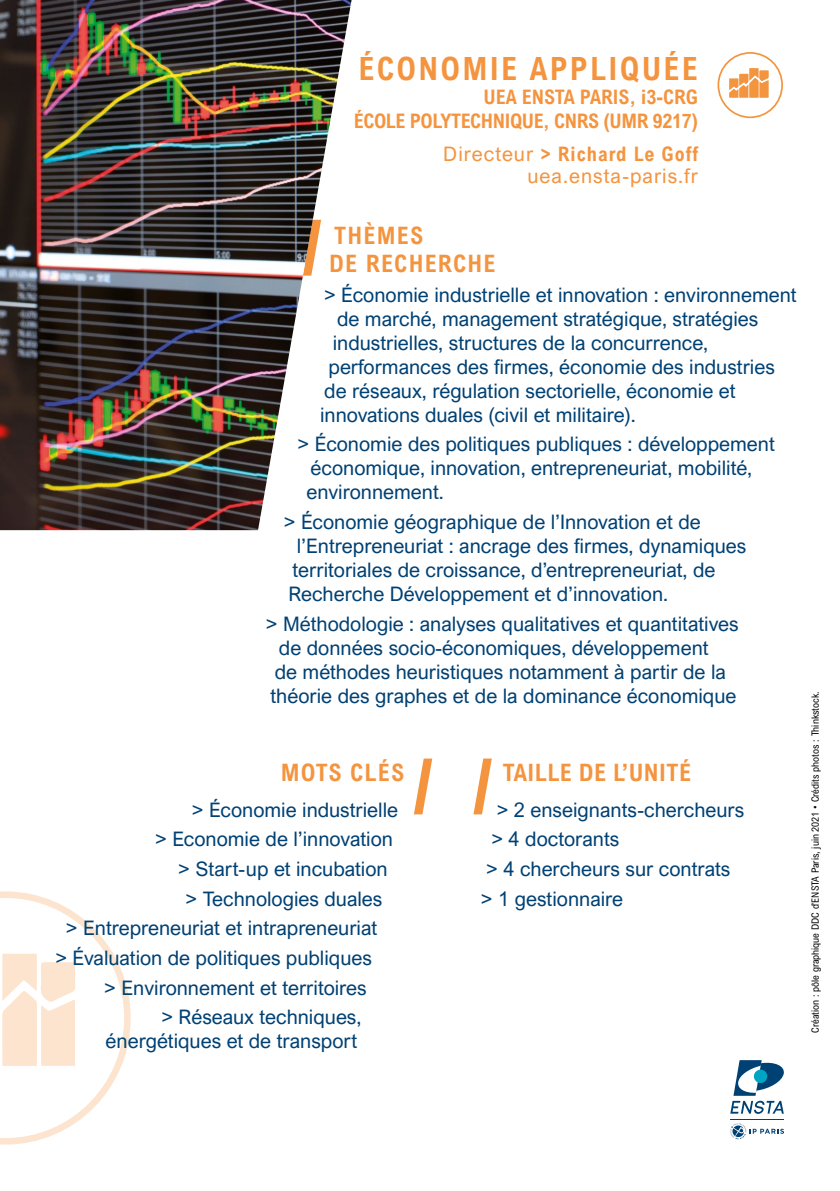
<style>
.page{position:relative;width:840px;height:1191px;background:#fff}
.page>*{position:absolute;margin:0;border:0;box-sizing:border-box;transform-origin:0 0}
.t1{font:700 32px "Arial Nova Cond";letter-spacing:.07em;color:#f4943f}
.t2{font:700 24px/28px "Arial Nova Cond";letter-spacing:.05em;color:#f4943f}
.t3{font:700 24px "Arial Nova Cond";letter-spacing:.02em;color:#f4943f}
.t4{font:20px/24px "Arial Nova";color:#004174}
.t5{font:700 20px/24px "Arial Nova Cond";letter-spacing:-.02em;color:#f4943f;text-align:right}
.t6{font:700 20px "Arial Nova Cond";letter-spacing:.05em;color:#f4943f}
.t7{font:20px "Arial Nova";letter-spacing:.05em;color:#f4943f}
.t8{font:10px "Arial Nova Cond";color:#000}
.s1{font-family:"Arial Nova";font-weight:400}
</style>
<div class="page">
<div style="left:717px;top:52px;width:65px;height:66px;border:2px solid #f3953f;border-radius:50%"></div>
<svg style="left:729px;top:68px;width:39px;height:30px"></svg>
<svg style="left:414px;top:758px;width:18px;height:56px"></svg>
<svg style="left:473px;top:758px;width:18px;height:56px"></svg>
<svg style="left:0;top:891px;width:131px;height:253px"></svg>
<img style="left:0;top:0;width:351px;height:530px">
<svg style="left:730px;top:1123px;width:53px;height:16px"></svg>
<svg style="left:730px;top:1060px;width:54px;height:53px"></svg>
<hr style="left:730px;top:1119px;width:53px;height:1px;background:#004174">
<h1 class="t1" style="left:358px;top:49px;width:340px">ÉCONOMIE APPLIQUÉE</h1>
<p class="t5" style="left:354px;top:84px;width:345px">UEA ENSTA PARIS, i3-CRG<br>ÉCOLE POLYTECHNIQUE, CNRS (UMR 9217)</p>
<p class="t6" style="left:443px;top:142px;width:256px"><span class="s1">Directeur</span> &gt; Richard Le Goff</p>
<p class="t7" style="left:527px;top:165px;width:172px">uea.ensta-paris.fr</p>
<p class="t2" style="left:329px;top:221px;width:168px">THÈMES<br>DE RECHERCHE</p>
<p class="t4" style="left:324px;top:282px;width:474px">&gt; Économie industrielle et innovation : environnement</p>
<p class="t4" style="left:337px;top:306px;width:422px">de marché, management stratégique, stratégies</p>
<p class="t4" style="left:332px;top:330px;width:376px">industrielles, structures de la concurrence,</p>
<p class="t4" style="left:328px;top:354px;width:447px">performances des firmes, économie des industries</p>
<p class="t4" style="left:324px;top:378px;width:412px">de réseaux, régulation sectorielle, économie et</p>
<p class="t4" style="left:320px;top:402px;width:317px">innovations duales (civil et militaire).</p>
<p class="t4" style="left:306px;top:432px;width:469px;text-indent:-9px">&gt; Économie des politiques publiques : développement économique, innovation, entrepreneuriat, mobilité, environnement.</p>
<p class="t4" style="left:284px;top:510px;width:418px">&gt; Économie géographique de l’Innovation et de</p>
<p class="t4" style="left:297px;top:534px;width:451px">l’Entrepreneuriat : ancrage des firmes, dynamiques</p>
<p class="t4" style="left:292px;top:558px;width:424px">territoriales de croissance, d’entrepreneuriat, de</p>
<p class="t4" style="left:288px;top:582px;width:381px">Recherche Développement et d’innovation.</p>
<p class="t4" style="left:266px;top:611px;width:474px">&gt; Méthodologie : analyses qualitatives et quantitatives</p>
<p class="t4" style="left:279px;top:635px;width:431px">de données socio-économiques, développement</p>
<p class="t4" style="left:274px;top:659px;width:452px">de méthodes heuristiques notamment à partir de la</p>
<p class="t4" style="left:270px;top:683px;width:467px">théorie des graphes et de la dominance économique</p>
<p class="t2" style="left:280px;top:758px;width:125px">MOTS CLÉS</p>
<p class="t4" style="left:192px;top:797px;width:208px">&gt; Économie industrielle</p>
<p class="t4" style="left:155px;top:827px;width:239px">&gt; Economie de l’innovation</p>
<p class="t4" style="left:178px;top:857px;width:211px">&gt; Start-up et incubation</p>
<p class="t4" style="left:185px;top:886px;width:198px">&gt; Technologies duales</p>
<p class="t4" style="left:66px;top:916px;width:313px">&gt; Entrepreneuriat et intrapreneuriat</p>
<p class="t4" style="left:55px;top:945px;width:318px">&gt; Évaluation de politiques publiques</p>
<p class="t4" style="left:104px;top:975px;width:264px">&gt; Environnement et territoires</p>
<p class="t4" style="left:161px;top:1005px;width:201px">&gt; Réseaux techniques,</p>
<p class="t4" style="left:106px;top:1029px;width:253px">énergétiques et de transport</p>
<p class="t3" style="left:502px;top:757px;width:189px">TAILLE DE L’UNITÉ</p>
<p class="t4" style="left:496px;top:797px;width:249px">&gt; 2 enseignants-chercheurs</p>
<p class="t4" style="left:491px;top:827px;width:129px">&gt; 4 doctorants</p>
<p class="t4" style="left:486px;top:857px;width:245px">&gt; 4 chercheurs sur contrats</p>
<p class="t4" style="left:480px;top:886px;width:144px">&gt; 1 gestionnaire</p>
<p class="t8" style="left:808px;top:1032px;width:343px;rotate:-90deg">Création : pôle graphique DDC d’ENSTA Paris, juin 2021 • Crédits photos : Thinkstock.</p>
</div>
